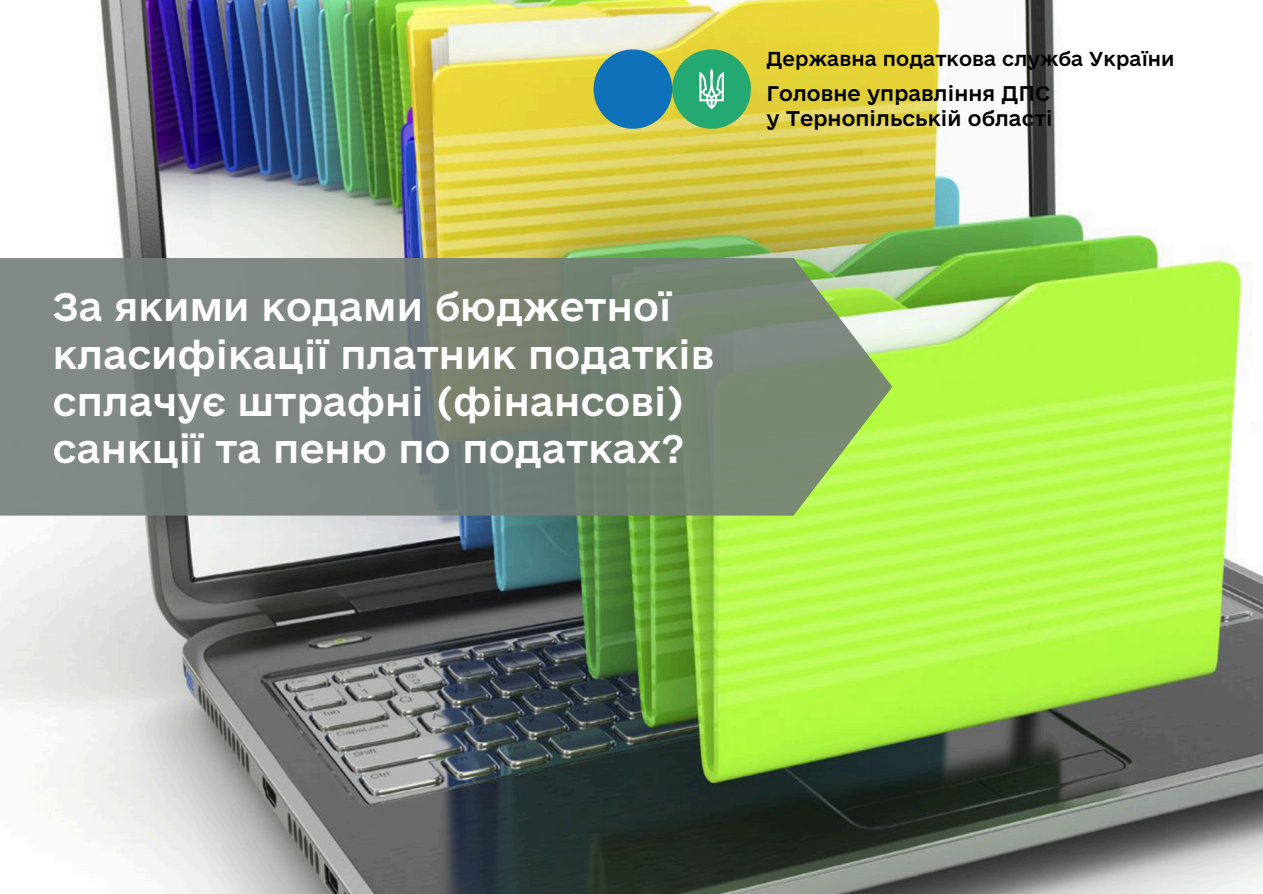
<style>
.page{position:relative;width:1263px;height:894px;background:#fff}
.page>*{position:absolute;margin:0;border:0;box-sizing:border-box;transform-origin:0 0}
.t1{font:37.5px/47.2px "e Ukraine Medium";color:#fff}
.t2{font:19.95px "e Ukraine Medium";color:#000}
.t3{font:19.05px "e Ukraine Medium";color:#000}
</style>
<div class="page">
<img style="left:0;top:0;width:1263px;height:893px">
<img style="left:593px;top:47px;width:162px;height:84px">
<svg style="left:0;top:258px;width:892px;height:257px;background:#7c8979"></svg>
<p class="t3" style="left:767px;top:47px;width:410px">Державна податкова служба України</p>
<p class="t2" style="left:767px;top:81px;width:285px">Головне управління ДПС</p>
<p class="t2" style="left:767px;top:105px;width:288px">у Тернопільській області</p>
<p class="t1" style="left:53px;top:282px;width:663px">За якими кодами бюджетної класифікації платник податків сплачує штрафні (фінансові) санкції та пеню по податках?</p>
</div>
